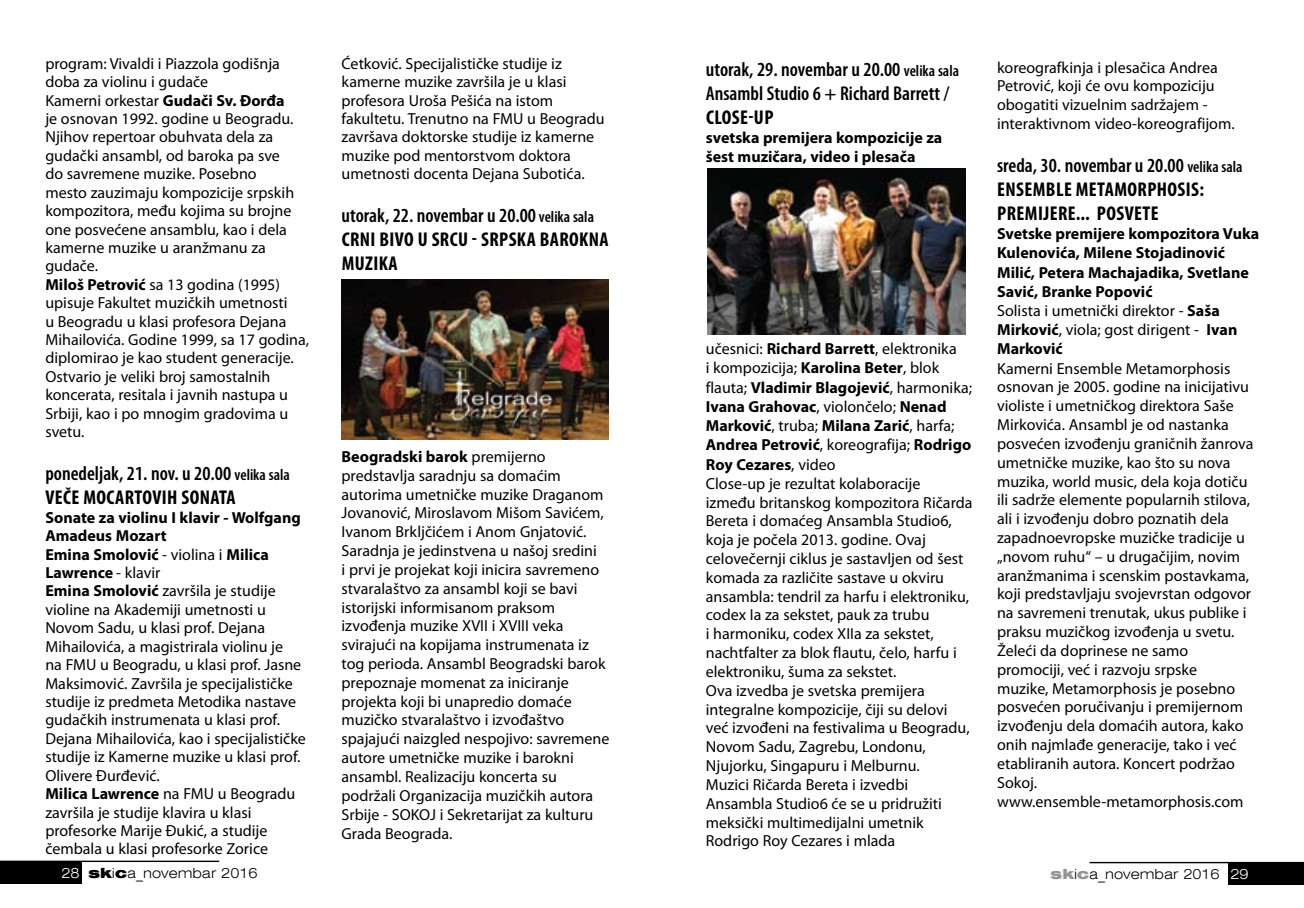
<style>
.page{position:relative;width:1304px;height:908px;background:#fff}
.page>*{position:absolute;margin:0;border:0;box-sizing:border-box;transform-origin:0 0}
.t1{font:600 condensed 20px/24px "Myriad Pro";color:#000}
.t2{font:700 condensed 20px/24px "Myriad Pro";letter-spacing:.02em;color:#000}
.t3{font:16px/18.8px "Myriad Pro";color:#000}
.t4{font:700 16px/19.2px "Myriad Pro";color:#000}
.t5{font:300 expanded 14px "Swiss 721 BT";color:#000}
.s1{font-weight:700}
.s2{font-size:16px}
.s3{font-weight:600}
.s4{font-weight:600;font-size:16px}
.s5{font-weight:400}
.s6{color:#fff}
.s7{font-weight:900}
.s8{font-weight:900;color:#939598}
</style>
<div class="page">
<div style="left:0;top:860px;width:82px;height:23px;background:#000"></div>
<hr style="left:0;top:860px;width:219px;height:1px;background:#000">
<div style="left:1228px;top:862px;width:76px;height:22px;background:#000"></div>
<hr style="left:1089px;top:861px;width:215px;height:1px;background:#000">
<img style="left:708px;top:168px;width:257px;height:166px">
<img style="left:342px;top:279px;width:267px;height:160px">
<p class="t3" style="left:45px;top:54px;width:265px">program: Vivaldi i Piazzola godišnja doba za violinu i gudače<br>Kamerni orkestar <span class="s1">Gudači Sv. Đorđa<br></span>je osnovan 1992. godine u Beogradu.<br>Njihov repertoar obuhvata dela za gudački ansambl, od baroka pa sve<br>do savremene muzike. Posebno<br>mesto zauzimaju kompozicije srpskih kompozitora, među kojima su brojne one posvećene ansamblu, kao i dela kamerne muzike u aranžmanu za gudače.<br><span class="s1">Miloš Petrović</span> sa 13 godina (1995) upisuje Fakultet muzičkih umetnosti<br>u Beogradu u klasi profesora Dejana<br>Mihailovića. Godine 1999, sa 17 godina, diplomirao je kao student generacije.<br>Ostvario je veliki broj samostalnih koncerata, resitala i javnih nastupa u<br>Srbiji, kao i po mnogim gradovima u svetu.</p>
<p class="t1" style="left:45px;top:460px;width:246px">ponedeljak, 21. nov. u 20.00 <span class="s2">velika sala<br></span><span class="s1">VEČE</span></p>
<p class="t2" style="left:83px;top:484px;width:43px">MOCARTOV</p>
<p class="t2" style="left:162px;top:484px;width:30px">IH SONATA</p>
<p class="t3" style="left:45px;top:507px;width:262px"><span class="s1">Sonate za violinu I klavir - Wolfgang Amadeus Mozart<br>Emina Smolović</span> - violina i <span class="s1">Milica Lawrence</span> - klavir<br><span class="s1">Emina Smolović</span> završila je studije violine na Akademiji umetnosti u Novom Sadu, u klasi prof. Dejana Mihailovića, a magistrirala violinu je<br>na FMU u Beogradu, u klasi prof. Jasne Maksimović. Završila je specijalističke studije iz predmeta Metodika nastave gudačkih instrumenata u klasi prof.<br>Dejana Mihailovića, kao i specijalističke studije iz Kamerne muzike u klasi prof.<br>Olivere Đurđević.<br><span class="s1">Milica Lawrence</span> na FMU u Beogradu završila je studije klavira u klasi profesorke Marije Đukić, a studije čembala u klasi profesorke Zorice</p>
<p class="t3" style="left:342px;top:54px;width:265px">Ćetković. Specijalističke studije iz kamerne muzike završila je u klasi profesora Uroša Pešića na istom fakultetu. Trenutno na FMU u Beogradu završava doktorske studije iz kamerne muzike pod mentorstvom doktora umetnosti docenta Dejana Subotića.</p>
<p class="t1" style="left:342px;top:203px;width:254px">utorak, 22. novembar u 20.00 <span class="s2">velika sala<br></span><span class="s1">CRN I BIVO USRCU - SRPSKA</span></p>
<p class="t2" style="left:540px;top:226px;width:11px">BAROKNA</p>
<p class="t2" style="left:342px;top:250px;width:47px">MUZIKA</p>
<p class="t3" style="left:342px;top:446px;width:269px"><span class="s1">Beogradski barok</span> premijerno predstavlja saradnju sa domaćim autorima umetničke muzike Draganom Jovanović, Miroslavom Mišom Savićem, Ivanom Brkljčićem i Anom Gnjatović.<br>Saradnja je jedinstvena u našoj sredini<br>i prvi je projekat koji inicira savremeno stvaralaštvo za ansambl koji se bavi istorijski informisanom praksom izvođenja muzike XVII i XVIII veka svirajući na kopijama instrumenata iz tog perioda. Ansambl Beogradski barok prepoznaje momenat za iniciranje projekta koji bi unapredio domaće muzičko stvaralaštvo i izvođaštvo spajajući naizgled nespojivo: savremene autore umetničke muzike i barokni ansambl. Realizaciju koncerta su podržali Organizacija muzičkih autora Srbije - SOKOJ i Sekretarijat za kulturu Grada Beograda.</p>
<p class="t1" style="left:706px;top:56px;width:255px">utorak, 29. novembar u 20.00 <span class="s2">velika sala<br></span>Ansambl Studio 6 + Richard Barrett /</p>
<p class="t2" style="left:706px;top:104px;width:18px">CLOSE</p>
<p class="t2" style="left:748px;top:104px;width:16px">-UP</p>
<p class="t4" style="left:706px;top:127px;width:238px">svetska premijera kompozicije za šest muzičara, video i plesača</p>
<p class="t3" style="left:706px;top:339px;width:268px">učesnici: <span class="s1">Richard Barrett</span>, elektronika<br>i kompozicija; <span class="s1">Karolina Beter</span>, blok flauta; <span class="s1">Vladimir Blagojević</span>, harmonika; <span class="s1">Ivana Grahovac</span>, violončelo; <span class="s1">Nenad Marković</span>, truba; <span class="s1">Milana Zarić</span>, harfa; <span class="s1">Andrea Petrović</span>, koreografija; <span class="s1">Rodrigo Roy Cezares</span>, video<br>Close-up je rezultat kolaboracije između britanskog kompozitora Ričarda Bereta i domaćeg Ansambla Studio6, koja je počela 2013. godine. Ovaj celovečernji ciklus je sastavljen od šest komada za različite sastave u okviru ansambla: tendril za harfu i elektroniku, codex Ia za sekstet, pauk za trubu<br>i harmoniku, codex XIIa za sekstet, nachtfalter za blok flautu, čelo, harfu i elektroniku, šuma za sekstet.<br>Ova izvedba je svetska premijera integralne kompozicije, čiji su delovi već izvođeni na festivalima u Beogradu, Novom Sadu, Zagrebu, Londonu, Njujorku, Singapuru i Melburnu.<br>Muzici Ričarda Bereta i izvedbi Ansambla Studio6 će se u pridružiti meksički multimedijalni umetnik Rodrigo Roy Cezares i mlada</p>
<p class="t3" style="left:997px;top:57px;width:239px">koreografkinja i plesačica Andrea Petrović, koji će ovu kompoziciju obogatiti vizuelnim sadržajem - interaktivnom video-koreografijom.</p>
<p class="t2" style="left:997px;top:153px;width:247px"><span class="s3">sreda, 30. novembar u 20.00</span> <span class="s4">velika sala<br></span>ENSEMBLE METAMORPHOSIS:<br>PREM</p>
<p class="t2" style="left:1038px;top:201px;width:69px">IJERE... POSVETE</p>
<p class="t4" style="left:997px;top:223px;width:264px">Svetske premijere kompozitora Vuka<br>Kulenovića, Milene Stojadinović<br>Milić, Petera Machajadika, Svetlane<br>Savić, Branke Popović<br><span class="s5">Solista i umetnički direktor -</span> Saša<br>Mirković<span class="s5">, viola; gost dirigent -</span> Ivan<br>Marković</p>
<p class="t3" style="left:997px;top:358px;width:258px">Kamerni Ensemble Metamorphosis osnovan je 2005. godine na inicijativu violiste i umetničkog direktora Saše Mirkovića. Ansambl je od nastanka posvećen izvođenju graničnih žanrova umetničke muzike, kao što su nova muzika, world music, dela koja dotiču ili sadrže elemente popularnih stilova, ali i izvođenju dobro poznatih dela zapadnoevropske muzičke tradicije u „novom ruhu“ – u drugačijim, novim aranžmanima i scenskim postavkama, koji predstavljaju svojevrstan odgovor na savremeni trenutak, ukus publike i praksu muzičkog izvođenja u svetu.<br>Želeći da doprinese ne samo promociji, već i razvoju srpske<br>muzike, Metamorphosis je posebno posvećen poručivanju i premijernom izvođenju dela domaćih autora, kako onih najmlađe generacije, tako i već etabliranih autora. Koncert podržao Sokoj. www.ensemble-metamorphosis.com</p>
<p class="t5" style="left:61px;top:864px;width:198px"><span class="s6">28</span> <span class="s7">sk</span>i<span class="s7">c</span>a_novembar 2016</p>
<p class="t5" style="left:1051px;top:865px;width:199px"><span class="s8">sk</span>i<span class="s8">c</span>a_novembar 2016 <span class="s6">29</span></p>
</div>
